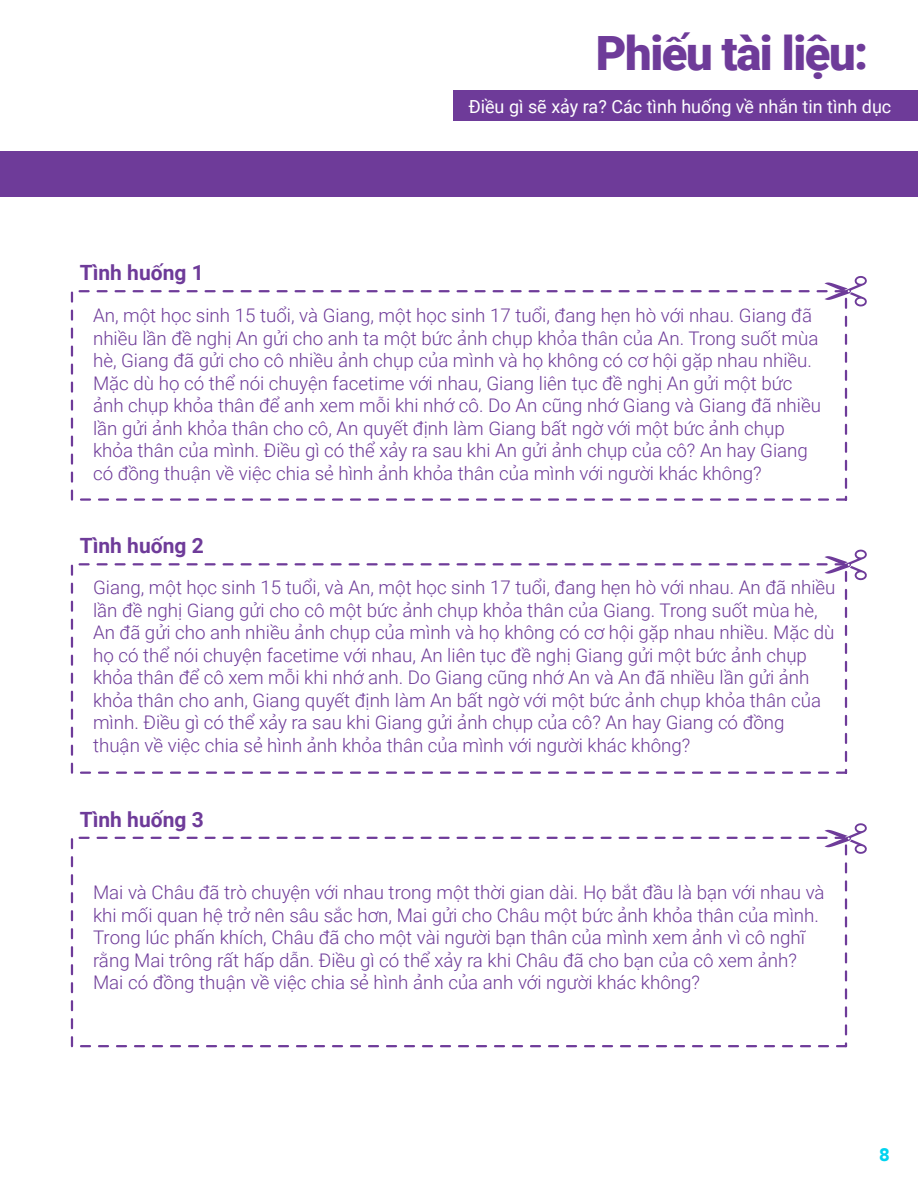
<style>
.page{position:relative;width:918px;height:1188px;background:#fff}
.page>*{position:absolute;margin:0;border:0;box-sizing:border-box;transform-origin:0 0}
.t1{font:900 47.25px "Roboto";letter-spacing:-.03em;color:#6e3b99}
.t2{font:700 21px "Roboto";color:#6e3b99}
.t3{font:300 18.75px/22.5px "Roboto";color:#6e3b99}
.t4{font:18px "Roboto";color:#fff}
.t5{font:900 18px "Avenir";color:#00d3ef}
</style>
<div class="page">
<div style="left:71px;top:290px;width:776px;height:211px;border:2px dashed #6e3b99"></div>
<div style="left:71px;top:563px;width:776px;height:211px;border:2px dashed #6e3b99"></div>
<div style="left:71px;top:837px;width:776px;height:210px;border:2px dashed #6e3b99"></div>
<svg style="left:824px;top:276px;width:43px;height:31px"></svg>
<svg style="left:824px;top:550px;width:43px;height:30px"></svg>
<svg style="left:824px;top:823px;width:43px;height:31px"></svg>
<div style="left:453px;top:90px;width:465px;height:31px;background:#6e3b99"></div>
<div style="left:0;top:152px;width:918px;height:45px;background:#6e3b99"></div>
<p class="t2" style="left:80px;top:258px;width:125px">Tình huống 1</p>
<h1 class="t1" style="left:596px;top:20px;width:274px">Phiếu tài liệu:</h1>
<p class="t4" style="left:469px;top:94px;width:424px">Điều gì sẽ xảy ra? Các tình huống về nhắn tin tình dục</p>
<p class="t3" style="left:93px;top:304px;width:730px">An, một học sinh 15 tuổi, và Giang, một học sinh 17 tuổi, đang hẹn hò với nhau. Giang đã nhiều lần đề nghị An gửi cho anh ta một bức ảnh chụp khỏa thân của An. Trong suốt mùa hè, Giang đã gửi cho cô nhiều ảnh chụp của mình và họ không có cơ hội gặp nhau nhiều.<br>Mặc dù họ có thể nói chuyện facetime với nhau, Giang liên tục đề nghị An gửi một bức ảnh chụp khỏa thân để anh xem mỗi khi nhớ cô. Do An cũng nhớ Giang và Giang đã nhiều lần gửi ảnh khỏa thân cho cô, An quyết định làm Giang bất ngờ với một bức ảnh chụp khỏa thân của mình. Điều gì có thể xảy ra sau khi An gửi ảnh chụp của cô? An hay Giang có đồng thuận về việc chia sẻ hình ảnh khỏa thân của mình với người khác không?</p>
<p class="t2" style="left:80px;top:531px;width:125px">Tình huống 2</p>
<p class="t3" style="left:93px;top:576px;width:744px">Giang, một học sinh 15 tuổi, và An, một học sinh 17 tuổi, đang hẹn hò với nhau. An đã nhiều lần đề nghị Giang gửi cho cô một bức ảnh chụp khỏa thân của Giang. Trong suốt mùa hè, An đã gửi cho anh nhiều ảnh chụp của mình và họ không có cơ hội gặp nhau nhiều. Mặc dù họ có thể nói chuyện facetime với nhau, An liên tục đề nghị Giang gửi một bức ảnh chụp khỏa thân để cô xem mỗi khi nhớ anh. Do Giang cũng nhớ An và An đã nhiều lần gửi ảnh khỏa thân cho anh, Giang quyết định làm An bất ngờ với một bức ảnh chụp khỏa thân của mình. Điều gì có thể xảy ra sau khi Giang gửi ảnh chụp của cô? An hay Giang có đồng thuận về việc chia sẻ hình ảnh khỏa thân của mình với người khác không?</p>
<p class="t2" style="left:80px;top:805px;width:125px">Tình huống 3</p>
<p class="t3" style="left:93px;top:881px;width:733px">Mai và Châu đã trò chuyện với nhau trong một thời gian dài. Họ bắt đầu là bạn với nhau và khi mối quan hệ trở nên sâu sắc hơn, Mai gửi cho Châu một bức ảnh khỏa thân của mình.<br>Trong lúc phấn khích, Châu đã cho một vài người bạn thân của mình xem ảnh vì cô nghĩ rằng Mai trông rất hấp dẫn. Điều gì có thể xảy ra khi Châu đã cho bạn của cô xem ảnh?<br>Mai có đồng thuận về việc chia sẻ hình ảnh của anh với người khác không?</p>
<p class="t5" style="left:879px;top:1139px;width:12px">8</p>
</div>
